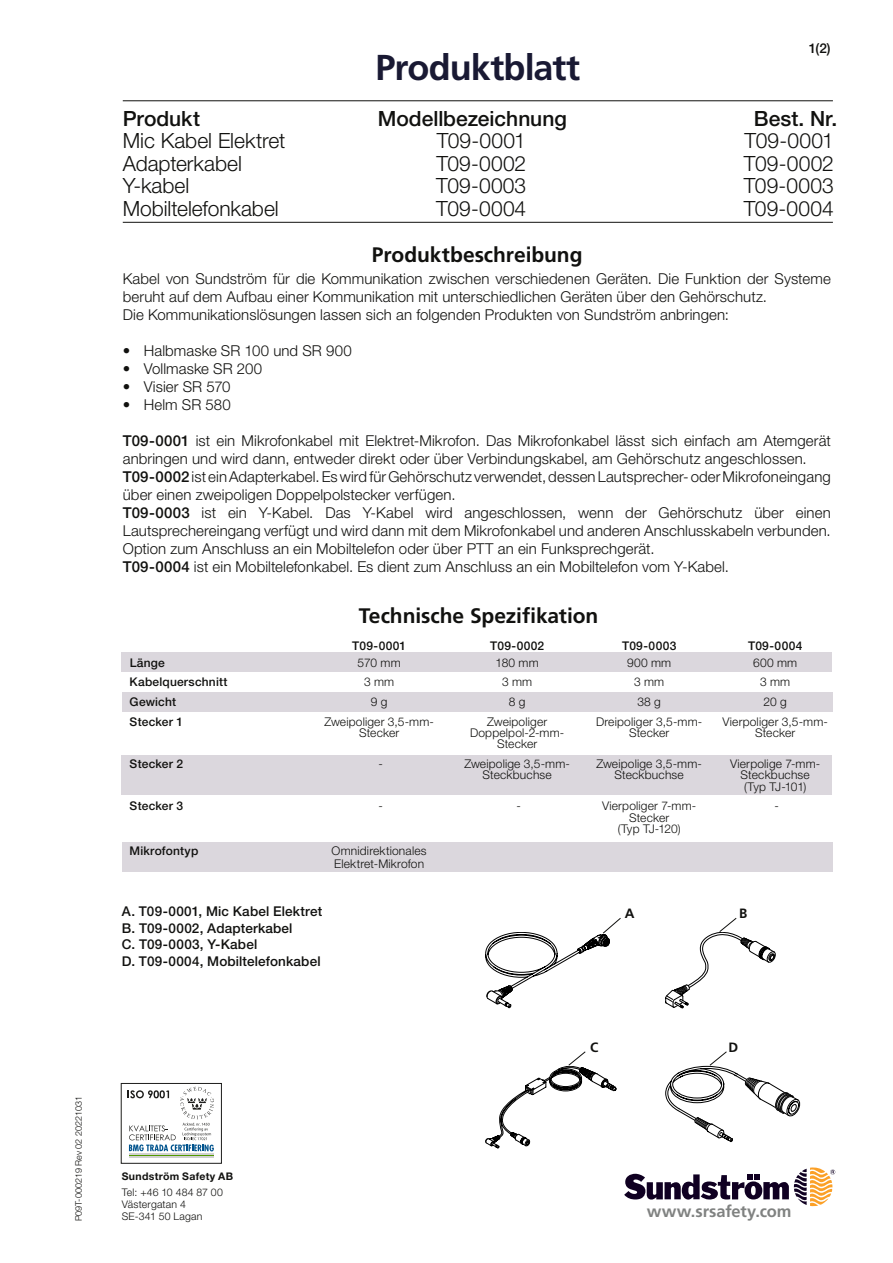
<style>
.page{position:relative;width:893px;height:1263px;background:#fff}
.page>*{position:absolute;margin:0;border:0;box-sizing:border-box;transform-origin:0 0}
.t1{font:700 36px "Frutiger LT Pro";letter-spacing:-.025em;color:#191933}
.t2{font:300 21px "Helvetica Neue LT Pro";color:#11110f}
.t3{font:700 21px "Frutiger LT Pro";letter-spacing:-.005em;color:#11110f}
.t4{font:500 21px "Helvetica Neue LT Pro";color:#11110f}
.t5{font:700 16.5px "Frutiger LT Pro";letter-spacing:-.005em;color:#808281}
.t6{font:300 15px/18px "Helvetica Neue LT Pro";letter-spacing:.005em;color:#11110f}
.t7{font:500 13.5px/16.5px "Helvetica Neue LT Pro";letter-spacing:.015em;color:#11110f}
.t8{font:700 13.5px "Frutiger LT Pro";color:#11110f}
.t9{font:300 12px/11.2px "Helvetica Neue LT Pro";letter-spacing:.015em;color:#11110f}
.t10{font:500 12px "Helvetica Neue LT Pro";letter-spacing:.02em;color:#11110f}
.t11{font:300 10.5px/12px "Helvetica Neue LT Pro";letter-spacing:.015em;color:#11110f}
.t12{font:700 10.5px "Helvetica Neue LT Pro";letter-spacing:.03em;color:#11110f}
.t13{font:300 9px "Helvetica Neue LT Pro";color:#11110f}
.s1{font-weight:500}
</style>
<div class="page">
<svg style="left:624px;top:1167px;width:211px;height:39px"></svg>
<div style="left:121px;top:1083px;width:101px;height:80px;border:1px solid #1d1d1b"></div>
<svg style="left:128px;top:1087px;width:86px;height:64px"></svg>
<hr style="left:129px;top:1153px;width:85px;height:1px;background:#d1d1d1">
<hr style="left:129px;top:1156px;width:85px;height:2px;background:#d1d1d1">
<hr style="left:129px;top:1155px;width:85px;height:1px;background:#529a00">
<div style="left:122px;top:843px;width:710px;height:29px;background:#dbd7dd"></div>
<div style="left:122px;top:692px;width:710px;height:19px;background:#dbd7dd"></div>
<hr style="left:123px;top:222px;width:710px;height:1px;background:#11110f">
<hr style="left:123px;top:100px;width:710px;height:1px;background:#11110f">
<div style="left:121px;top:653px;width:711px;height:19px;background:#dbd7dd"></div>
<div style="left:121px;top:755px;width:711px;height:40px;background:#dbd7dd"></div>
<svg style="left:665px;top:918px;width:111px;height:90px"></svg>
<svg style="left:485px;top:918px;width:136px;height:90px"></svg>
<svg style="left:665px;top:1051px;width:135px;height:91px"></svg>
<svg style="left:485px;top:1051px;width:131px;height:97px"></svg>
<p class="t13" style="left:73px;top:1221px;width:127px;rotate:-90deg">P09T-000219 Rev 02 20221031</p>
<h1 class="t1" style="left:375px;top:47px;width:206px">Produktblatt</h1>
<p class="t7" style="left:809px;top:40px;width:23px">1(2)</p>
<h2 class="t4" style="left:123px;top:106px;width:79px">Produkt</h2>
<h2 class="t4" style="left:378px;top:106px;width:190px">Modellbezeichnung</h2>
<h2 class="t4" style="left:754px;top:106px;width:85px">Best. Nr.</h2>
<h2 class="t2" style="left:123px;top:128px;width:164px">Mic Kabel Elektret</h2>
<h2 class="t2" style="left:437px;top:128px;width:91px">T09-0001</h2>
<h2 class="t2" style="left:745px;top:128px;width:91px">T09-0001</h2>
<h2 class="t2" style="left:123px;top:150px;width:121px">Adapterkabel</h2>
<h2 class="t2" style="left:436px;top:150px;width:91px">T09-0002</h2>
<h2 class="t2" style="left:744px;top:150px;width:91px">T09-0002</h2>
<h2 class="t2" style="left:123px;top:173px;width:68px">Y-kabel</h2>
<h2 class="t2" style="left:436px;top:173px;width:92px">T09-0003</h2>
<h2 class="t2" style="left:744px;top:173px;width:92px">T09-0003</h2>
<h2 class="t2" style="left:123px;top:195px;width:158px">Mobiltelefonkabel</h2>
<h2 class="t2" style="left:436px;top:195px;width:92px">T09-0004</h2>
<h2 class="t2" style="left:744px;top:195px;width:92px">T09-0004</h2>
<h2 class="t3" style="left:372px;top:242px;width:212px">Produktbeschreibung</h2>
<p class="t6" style="left:123px;top:269px;width:709px">Kabel von Sundström für die Kommunikation zwischen verschiedenen Geräten. Die Funktion der Systeme beruht auf dem Aufbau einer Kommunikation mit unterschiedlichen Geräten über den Gehörschutz.<br>Die Kommunikationslösungen lassen sich an folgenden Produkten von Sundström anbringen:</p>
<p class="t6" style="left:123px;top:341px;width:230px">• Halbmaske SR 100 und SR 900</p>
<p class="t6" style="left:123px;top:359px;width:141px">• Vollmaske SR 200</p>
<p class="t6" style="left:123px;top:377px;width:109px">• Visier SR 570</p>
<p class="t6" style="left:123px;top:395px;width:109px">• Helm SR 580</p>
<p class="t6" style="left:123px;top:431px;width:710px"><span class="s1">T09-0001</span> ist ein Mikrofonkabel mit Elektret-Mikrofon. Das Mikrofonkabel lässt sich einfach am Atemgerät anbringen und wird dann, entweder direkt oder über Verbindungskabel, am Gehörschutz angeschlossen.<br><span class="s1">T09-0002</span> ist ein Adapterkabel. Es wird für Gehörschutz verwendet, dessen Lautsprecher- oder Mikrofoneingang über einen zweipoligen Doppelpolstecker verfügen.<br><span class="s1">T09-0003</span> ist ein Y-Kabel. Das Y-Kabel wird angeschlossen, wenn der Gehörschutz über einen Lautsprechereingang verfügt und wird dann mit dem Mikrofonkabel und anderen Anschlusskabeln verbunden.<br>Option zum Anschluss an ein Mobiltelefon oder über PTT an ein Funksprechgerät.<br><span class="s1">T09-0004</span> ist ein Mobiltelefonkabel. Es dient zum Anschluss an ein Mobiltelefon vom Y-Kabel.</p>
<h2 class="t3" style="left:359px;top:603px;width:241px">Technische Spezifikation</h2>
<p class="t10" style="left:352px;top:639px;width:56px">T09-0001</p>
<p class="t10" style="left:490px;top:639px;width:56px">T09-0002</p>
<p class="t10" style="left:622px;top:639px;width:56px">T09-0003</p>
<p class="t10" style="left:748px;top:639px;width:56px">T09-0004</p>
<p class="t10" style="left:130px;top:655px;width:37px">Länge</p>
<p class="t9" style="left:358px;top:656px;width:45px">570 mm</p>
<p class="t9" style="left:496px;top:656px;width:45px">180 mm</p>
<p class="t9" style="left:627px;top:656px;width:46px">900 mm</p>
<p class="t9" style="left:753px;top:656px;width:46px">600 mm</p>
<p class="t10" style="left:130px;top:675px;width:99px">Kabelquerschnitt</p>
<p class="t9" style="left:364px;top:676px;width:32px">3 mm</p>
<p class="t9" style="left:502px;top:676px;width:32px">3 mm</p>
<p class="t9" style="left:634px;top:676px;width:32px">3 mm</p>
<p class="t9" style="left:760px;top:676px;width:32px">3 mm</p>
<p class="t10" style="left:130px;top:695px;width:48px">Gewicht</p>
<p class="t9" style="left:371px;top:696px;width:18px">9 g</p>
<p class="t9" style="left:509px;top:696px;width:18px">8 g</p>
<p class="t9" style="left:637px;top:696px;width:25px">38 g</p>
<p class="t9" style="left:763px;top:696px;width:25px">20 g</p>
<p class="t10" style="left:130px;top:714px;width:55px">Stecker 1</p>
<p class="t9" style="left:324px;top:716px;width:111px">Zweipoliger 3,5-mm-</p>
<p class="t9" style="left:487px;top:716px;width:62px">Zweipoliger</p>
<p class="t9" style="left:596px;top:716px;width:108px">Dreipoliger 3,5-mm-</p>
<p class="t9" style="left:722px;top:716px;width:107px">Vierpoliger 3,5-mm-</p>
<p class="t9" style="left:359px;top:727px;width:42px">Stecker</p>
<p class="t9" style="left:470px;top:727px;width:96px">Doppelpol-2-mm-</p>
<p class="t9" style="left:629px;top:727px;width:42px">Stecker</p>
<p class="t9" style="left:755px;top:727px;width:42px">Stecker</p>
<p class="t9" style="left:497px;top:738px;width:42px">Stecker</p>
<p class="t10" style="left:130px;top:757px;width:55px">Stecker 2</p>
<p class="t9" style="left:379px;top:758px;width:6px">-</p>
<p class="t9" style="left:464px;top:758px;width:107px">Zweipolige 3,5-mm-</p>
<p class="t9" style="left:596px;top:758px;width:107px">Zweipolige 3,5-mm-</p>
<p class="t9" style="left:730px;top:758px;width:92px">Vierpolige 7-mm-</p>
<p class="t9" style="left:483px;top:769px;width:71px">Steckbuchse</p>
<p class="t9" style="left:615px;top:769px;width:71px">Steckbuchse</p>
<p class="t9" style="left:741px;top:769px;width:71px">Steckbuchse (Typ TJ-101)</p>
<p class="t10" style="left:130px;top:799px;width:55px">Stecker 3</p>
<p class="t9" style="left:379px;top:800px;width:6px">-</p>
<p class="t9" style="left:517px;top:800px;width:6px">-</p>
<p class="t9" style="left:602px;top:800px;width:96px">Vierpoliger 7-mm-</p>
<p class="t9" style="left:775px;top:800px;width:6px">-</p>
<p class="t9" style="left:618px;top:811px;width:64px;text-align:center">Stecker (Typ TJ-120)</p>
<p class="t10" style="left:130px;top:843px;width:70px">Mikrofontyp</p>
<p class="t9" style="left:332px;top:844px;width:97px;line-height:13.5px">Omnidirektionales<br>Elektret-Mikrofon</p>
<p class="t7" style="left:122px;top:903px;width:202px">A. T09-0001, Mic Kabel Elektret<br>B. T09-0002, Adapterkabel<br>C. T09-0003, Y-Kabel<br>D. T09-0004, Mobiltelefonkabel</p>
<p class="t8" style="left:625px;top:905px;width:11px">A</p>
<p class="t8" style="left:739px;top:905px;width:10px">B</p>
<p class="t12" style="left:122px;top:1170px;width:113px">Sundström Safety AB</p>
<p class="t11" style="left:122px;top:1186px;width:103px">Tel: +46 10 484 87 00<br>Västergatan 4<br>SE-341 50 Lagan</p>
<p class="t8" style="left:590px;top:1039px;width:10px">C</p>
<p class="t8" style="left:729px;top:1039px;width:11px">D</p>
<p class="t5" style="left:647px;top:1202px;width:146px">www.srsafety.com</p>
</div>
